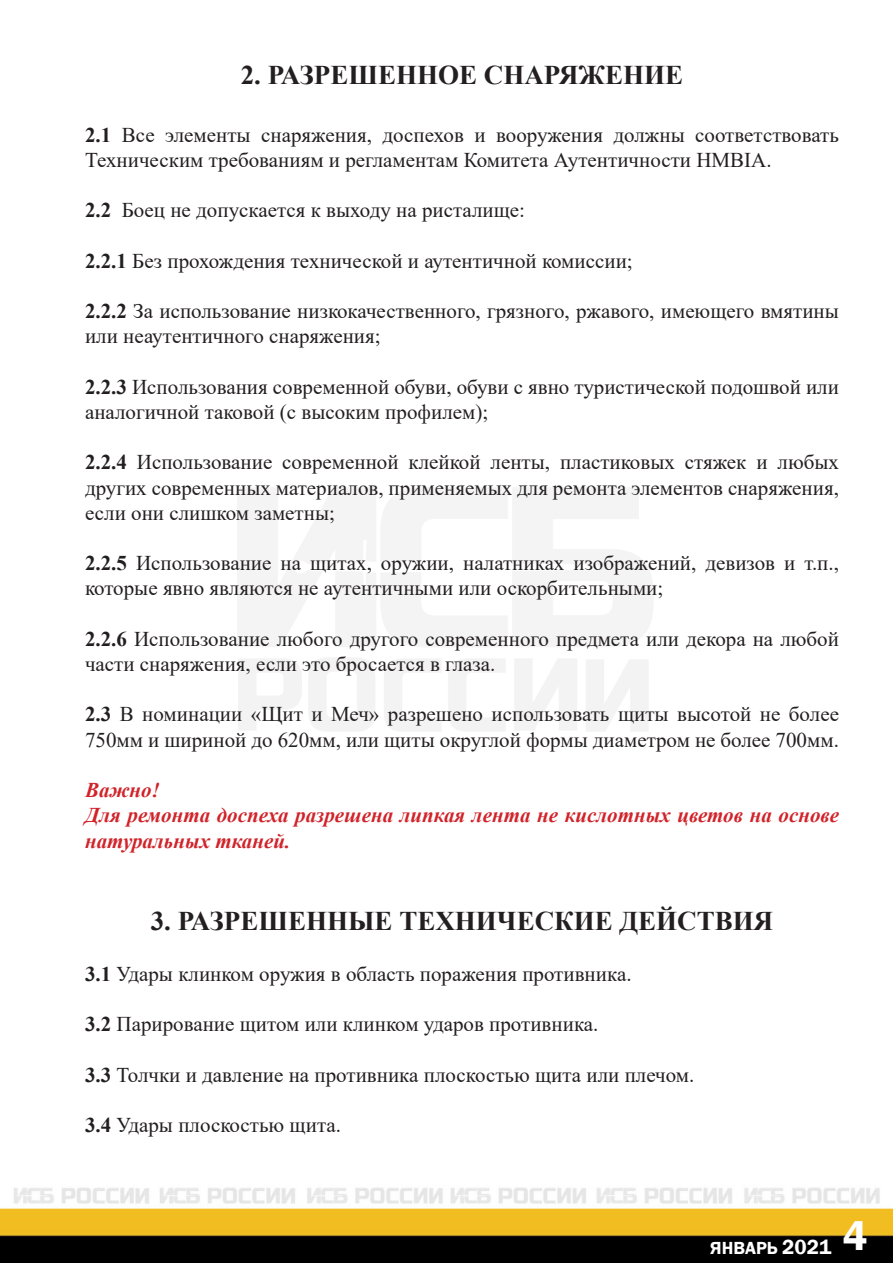
<style>
.page{position:relative;width:893px;height:1263px;background:#fff}
.page>*{position:absolute;margin:0;border:0;box-sizing:border-box;transform-origin:0 0}
.t1{font:700 27px "Times New Roman";color:#231f20}
.t2{font:21px/25.2px "Times New Roman";color:#231f20}
.t3{font:italic 700 21px/25.2px "Times New Roman";color:#d1232a}
.t4{font:600 18px "Franklin Gothic";color:#fff}
.s1{font-weight:700}
.s2{font-size:21px}
</style>
<div class="page">
<img style="left:0;top:1187px;width:893px;height:76px">
<p class="t1" style="left:241px;top:56px;width:444px">2. РАЗРЕШЕННОЕ СНАРЯЖЕНИЕ</p>
<p class="t2" style="left:85px;top:121px;width:755px"><span class="s1">2.1</span> Все элементы снаряжения, доспехов и вооружения должны соответствовать<br>Техническим требованиям и регламентам Комитета Аутентичности HMBIA.</p>
<p class="t2" style="left:85px;top:197px;width:441px"><span class="s1">2.2</span> Боец не допускается к выходу на ристалище:</p>
<p class="t2" style="left:85px;top:247px;width:549px"><span class="s1">2.2.1</span> Без прохождения технической и аутентичной комиссии;</p>
<p class="t2" style="left:85px;top:298px;width:755px"><span class="s1">2.2.2</span> За использование низкокачественного, грязного, ржавого, имеющего вмятины или неаутентичного снаряжения;</p>
<p class="t2" style="left:85px;top:373px;width:755px"><span class="s1">2.2.3</span> Использования современной обуви, обуви с явно туристической подошвой или аналогичной таковой (с высоким профилем);</p>
<p class="t2" style="left:85px;top:449px;width:755px;text-align:justify"><span class="s1">2.2.4</span> Использование современной клейкой ленты, пластиковых стяжек и любых других современных материалов, применяемых для ремонта элементов снаряжения, если они слишком заметны;</p>
<p class="t2" style="left:85px;top:550px;width:755px"><span class="s1">2.2.5</span> Использование на щитах, оружии, налатниках изображений, девизов и т.п., которые явно являются не аутентичными или оскорбительными;</p>
<p class="t2" style="left:85px;top:625px;width:755px"><span class="s1">2.2.6</span> Использование любого другого современного предмета или декора на любой части снаряжения, если это бросается в глаза.</p>
<p class="t2" style="left:85px;top:701px;width:755px"><span class="s1">2.3</span> В номинации «Щит и Меч» разрешено использовать щиты высотой не более<br>750мм и шириной до 620мм, или щиты округлой формы диаметром не более 700мм.</p>
<p class="t3" style="left:85px;top:777px;width:76px">Важно!</p>
<p class="t3" style="left:85px;top:802px;width:755px">Для ремонта доспеха разрешена липкая лента не кислотных цветов на основе натуральных тканей.</p>
<p class="t1" style="left:151px;top:902px;width:624px">3. РАЗРЕШЕННЫЕ ТЕХНИЧЕСКИЕ ДЕЙСТВИЯ</p>
<p class="t2" style="left:85px;top:960px;width:548px"><span class="s1">3.1</span> Удары клинком оружия в область поражения противника.</p>
<p class="t2" style="left:85px;top:1011px;width:515px"><span class="s1">3.2</span> Парирование щитом или клинком ударов противника.</p>
<p class="t2" style="left:85px;top:1061px;width:611px"><span class="s1">3.3</span> Толчки и давление на противника плоскостью щита или плечом.</p>
<p class="t2" style="left:85px;top:1111px;width:257px"><span class="s1">3.4</span> Удары плоскостью щита.</p>
<p class="t4" style="left:710px;top:1237px;width:159px">ЯНВАРЬ <span class="s2">2021</span> <sup>4</sup></p>
</div>
